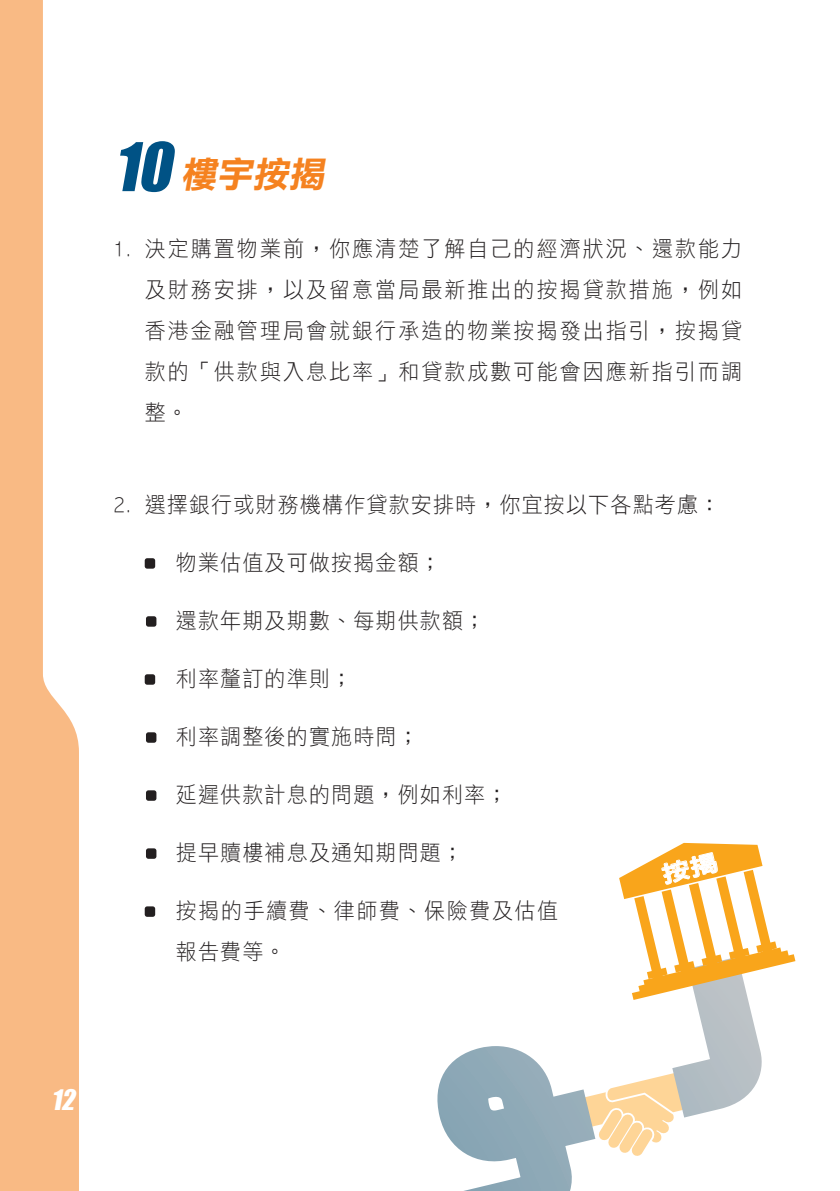
<style>
.page{position:relative;width:840px;height:1191px;background:#fff}
.page>*{position:absolute;margin:0;border:0;box-sizing:border-box;transform-origin:0 0}
.Heading_Num{font:italic 36px "DF Li Hei Bd HK BF";color:#f58220}
.t1{font:italic 26px "Impact";color:#fff}
.t2{font:22px/41px "DF Li Hei Lt HK BF";letter-spacing:.06em;color:#231f20;text-align:justify;scale:.95 1}
.t3{font:22px/41px "DF Li Hei Lt HK BF";letter-spacing:.08em;color:#231f20;scale:.95 1}
.s1{font-family:"Impact";font-size:62px;color:#005285}
</style>
<div class="page">
<svg style="left:0;top:0;width:79px;height:1191px;fill:#f9ba84"></svg>
<div style="left:145px;top:558px;width:10px;height:10px;background:#231f20;border-radius:2px"></div>
<div style="left:146px;top:616px;width:10px;height:10px;background:#231f20;border-radius:2px"></div>
<div style="left:145px;top:674px;width:10px;height:10px;background:#231f20;border-radius:2px"></div>
<div style="left:146px;top:732px;width:10px;height:10px;background:#231f20;border-radius:2px"></div>
<div style="left:146px;top:790px;width:10px;height:10px;background:#231f20;border-radius:2px"></div>
<div style="left:146px;top:848px;width:10px;height:10px;background:#231f20;border-radius:2px"></div>
<div style="left:145px;top:906px;width:10px;height:11px;background:#231f20;border-radius:2px"></div>
<svg style="left:437px;top:842px;width:358px;height:349px"></svg>
<p class="Heading_Num" style="left:113px;top:156px;width:219px"><span class="s1">10</span>樓宇按揭</p>
<p class="t2" style="left:145px;top:229px;width:630px;text-indent:-31px">1. 決定購置物業前，你應清楚了解自己的經濟狀況、還款能力及財務安排，以及留意當局最新推出的按揭貸款措施，例如香港金融管理局會就銀行承造的物業按揭發出指引，按揭貸款的「供款與入息比率」和貸款成數可能會因應新指引而調整。</p>
<p class="t2" style="left:113px;top:485px;width:639px">2. 選擇銀行或財務機構作貸款安排時，你宜按以下各點考慮：</p>
<p class="t2" style="left:176px;top:543px;width:280px">物業估值及可做按揭金額；</p>
<p class="t2" style="left:176px;top:601px;width:327px">還款年期及期數、每期供款額；</p>
<p class="t2" style="left:176px;top:659px;width:187px">利率釐訂的準則；</p>
<p class="t2" style="left:176px;top:717px;width:257px">利率調整後的實施時問；</p>
<p class="t2" style="left:176px;top:775px;width:350px">延遲供款計息的問題，例如利率；</p>
<p class="t2" style="left:176px;top:833px;width:303px">提早贖樓補息及通知期問題；</p>
<p class="t3" style="left:176px;top:891px;width:403px">按揭的手續費、律師費、保險費及估值報告費等。</p>
<p class="t1" style="left:51px;top:1079px;width:31px">12</p>
</div>
